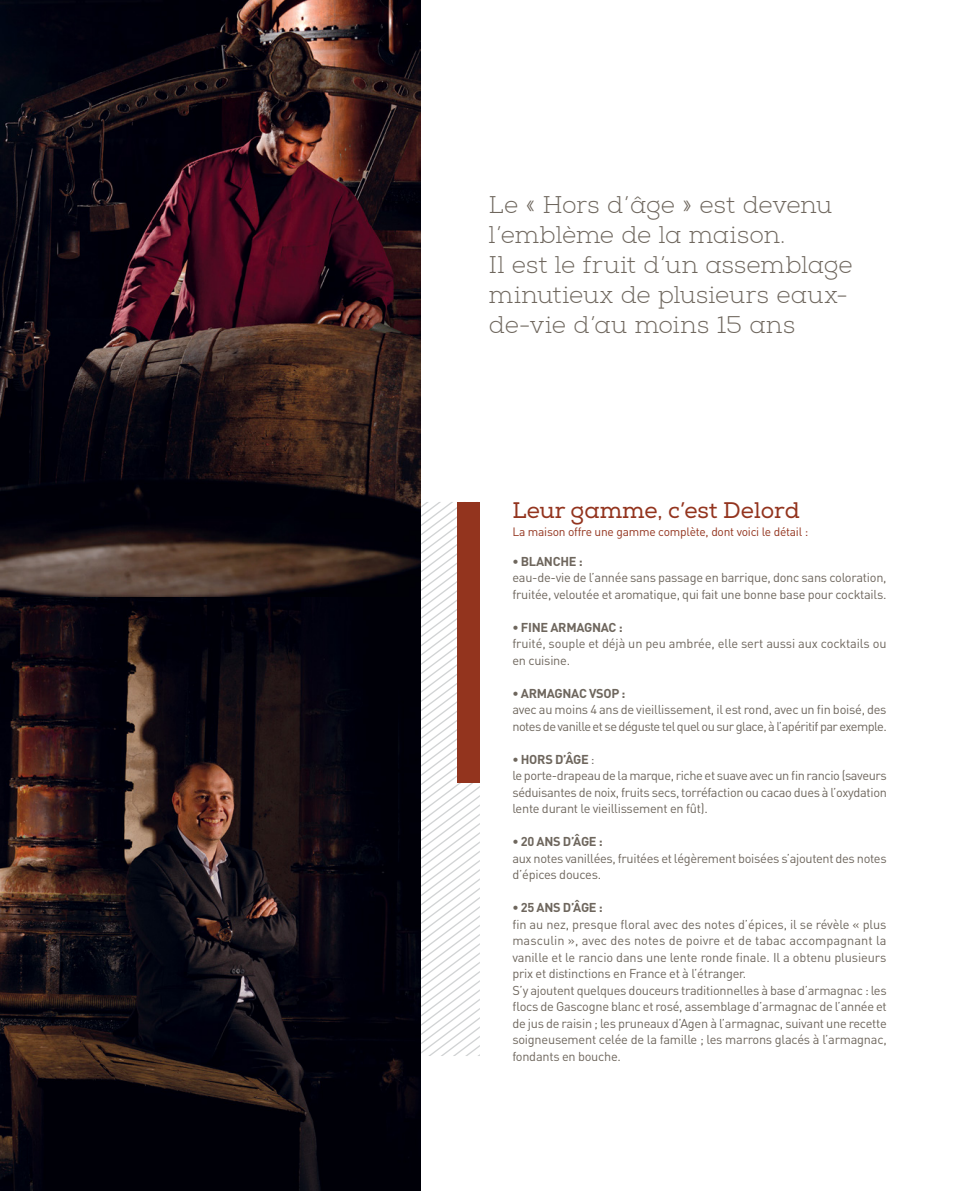
<style>
.page{position:relative;width:978px;height:1191px;background:#fff}
.page>*{position:absolute;margin:0;border:0;box-sizing:border-box;transform-origin:0 0}
.t1{font:300 24px/30px "Nexa Slab";letter-spacing:.01em;color:#6e665d}
.t2{font:22.5px "Nexa Slab";color:#93341e}
.t3{font:12.75px/16.5px "DIN";letter-spacing:-.02em;color:#6e665d}
.t4{font:12.75px/16.5px "DIN";letter-spacing:-.04em;color:#6e665d}
.t5{font:700 12.75px "DIN";letter-spacing:-.02em;color:#6e665d}
.t6{font:12px "DIN";letter-spacing:-.02em;color:#93341e}
.s1{font-weight:700}
</style>
<div class="page">
<img style="left:0;top:0;width:420px;height:1191px">
<svg style="left:421px;top:502px;width:59px;height:554px"></svg>
<div style="left:458px;top:502px;width:22px;height:280px;background:#93341e"></div>
<h1 class="t1" style="left:489px;top:190px;width:365px">Le « Hors d’âge » est devenu l’emblème de la maison.<br>Il est le fruit d’un assemblage minutieux de plusieurs eaux&shy;de-vie d’au moins 15 ans</h1>
<h2 class="t2" style="left:512px;top:497px;width:289px">Leur gamme, c’est Delord</h2>
<p class="t6" style="left:512px;top:525px;width:297px">La maison offre une gamme complète, dont voici le détail :</p>
<p class="t5" style="left:512px;top:552px;width:72px">• BLANCHE :</p>
<p class="t3" style="left:512px;top:569px;width:376px">eau-de-vie de l’année sans passage en barrique, donc sans coloration, fruitée, veloutée et aromatique, qui fait une bonne base pour cocktails.</p>
<p class="t5" style="left:512px;top:618px;width:112px">• FINE ARMAGNAC :</p>
<p class="t3" style="left:512px;top:635px;width:376px">fruité, souple et déjà un peu ambrée, elle sert aussi aux cocktails ou en cuisine.</p>
<p class="t5" style="left:512px;top:684px;width:115px">• ARMAGNAC VSOP :</p>
<p class="t4" style="left:512px;top:701px;width:376px">avec au moins 4 ans de vieillissement, il est rond, avec un fin boisé, des notes de vanille et se déguste tel quel ou sur glace, à l’apéritif par exemple.</p>
<p class="t3" style="left:512px;top:751px;width:376px"><span class="s1">• HORS D’ÂGE</span> :<br>le porte-drapeau de la marque, riche et suave avec un fin rancio (saveurs séduisantes de noix, fruits secs, torréfaction ou cacao dues à l’oxydation lente durant le vieillissement en fût).</p>
<p class="t5" style="left:512px;top:833px;width:92px">• 20 ANS D’ÂGE :</p>
<p class="t3" style="left:512px;top:850px;width:376px">aux notes vanillées, fruitées et légèrement boisées s’ajoutent des notes d’épices douces.</p>
<p class="t5" style="left:512px;top:899px;width:92px">• 25 ANS D’ÂGE :</p>
<p class="t3" style="left:512px;top:916px;width:376px">fin au nez, presque floral avec des notes d’épices, il se révèle « plus masculin », avec des notes de poivre et de tabac accompagnant la vanille et le rancio dans une lente ronde finale. Il a obtenu plusieurs prix et distinctions en France et à l’étranger.<br>S’y ajoutent quelques douceurs traditionnelles à base d’armagnac : les flocs de Gascogne blanc et rosé, assemblage d’armagnac de l’année et de jus de raisin ; les pruneaux d’Agen à l’armagnac, suivant une recette soigneusement celée de la famille ; les marrons glacés à l’armagnac, fondants en bouche.</p>
</div>
